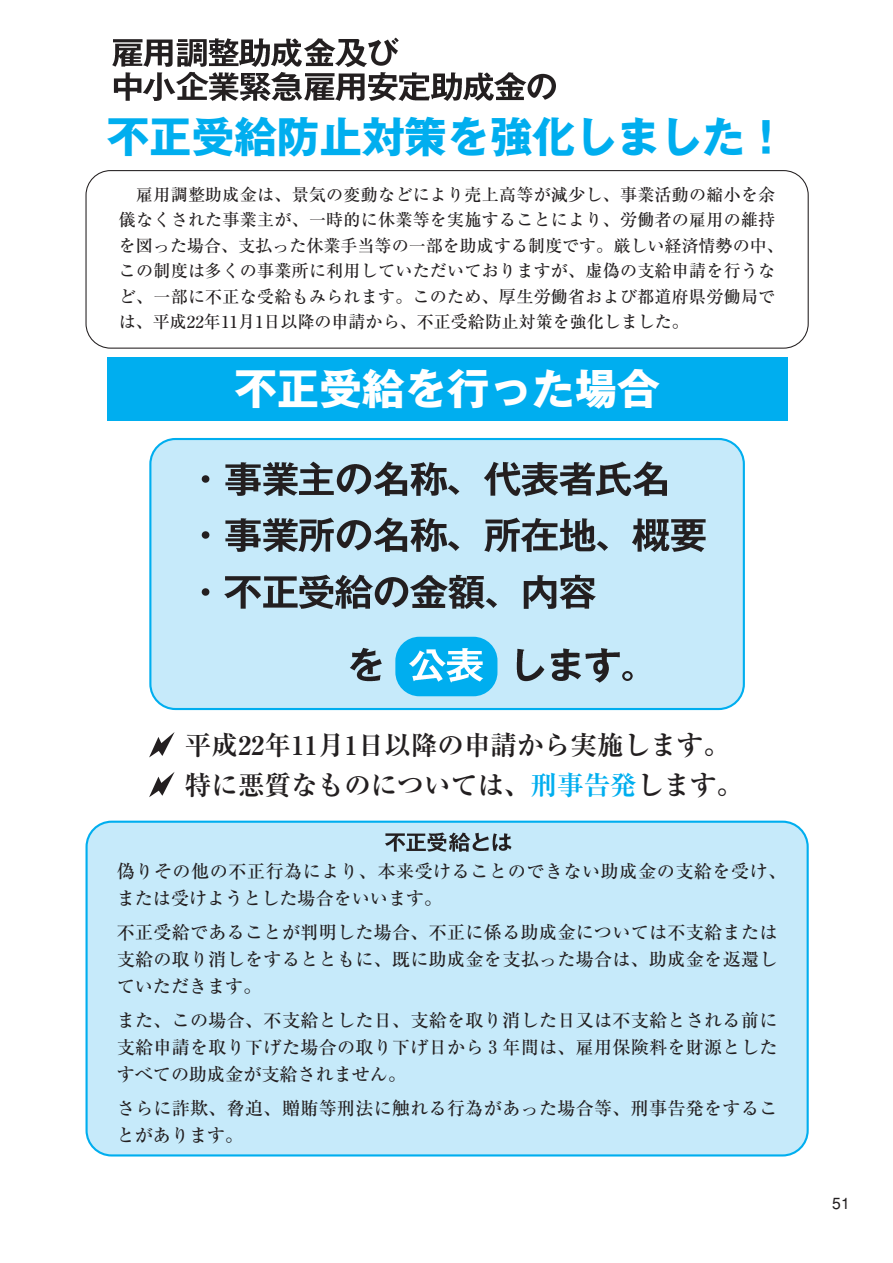
<style>
.page{position:relative;width:893px;height:1263px;background:#fff}
.page>*{position:absolute;margin:0;border:0;box-sizing:border-box;transform-origin:0 0}
.t1{font:700 42.6px "Gothic MB101";color:#00aeef}
.t2{font:700 42.6px "Gothic MB101";color:#fff}
.t3{font:700 26.55px/39.9px "Ryumin";color:#231f20}
.t4{font:500 18.15px/27.2px "Ryumin";letter-spacing:.015em;color:#231f20}
.t5{font:500 16.95px/25.5px "Ryumin";letter-spacing:.015em;color:#231f20}
.t6{font:15.75px "Helvetica";color:#231f20}
.s1{color:#00aeef}
</style>
<div class="page">
<img style="left:112px;top:39px;width:30px;height:62px">
<img style="left:142px;top:39px;width:65px;height:62px">
<img style="left:207px;top:38px;width:31px;height:63px">
<img style="left:238px;top:38px;width:32px;height:63px">
<img style="left:270px;top:38px;width:64px;height:63px">
<img style="left:334px;top:39px;width:32px;height:62px">
<img style="left:366px;top:37px;width:33px;height:64px">
<img style="left:398px;top:70px;width:32px;height:31px">
<img style="left:431px;top:72px;width:31px;height:29px">
<img style="left:463px;top:72px;width:31px;height:29px">
<img style="left:494px;top:72px;width:31px;height:29px">
<img style="left:525px;top:73px;width:31px;height:27px">
<div style="left:85px;top:170px;width:723px;height:179px;border:1px solid #231f20;border-radius:25px"></div>
<div style="left:87px;top:822px;width:720px;height:333px;background:#c6eafa;border-radius:25px"></div>
<div style="left:85px;top:821px;width:723px;height:336px;border:2px solid #00aeef;border-radius:25px"></div>
<div style="left:107px;top:357px;width:680px;height:64px;background:#00aeef"></div>
<div style="left:150px;top:439px;width:593px;height:270px;background:#c6eafa;border-radius:25px"></div>
<div style="left:149px;top:438px;width:596px;height:272px;border:2px solid #00aeef;border-radius:25px"></div>
<div style="left:395px;top:637px;width:102px;height:59px;background:#00aeef;border-radius:24px"></div>
<img style="left:201px;top:475px;width:9px;height:8px">
<img style="left:225px;top:462px;width:36px;height:34px">
<img style="left:263px;top:462px;width:34px;height:34px">
<img style="left:297px;top:461px;width:37px;height:34px">
<img style="left:336px;top:464px;width:36px;height:31px">
<img style="left:373px;top:461px;width:35px;height:35px">
<img style="left:410px;top:462px;width:36px;height:34px">
<img style="left:446px;top:468px;width:14px;height:27px">
<img style="left:484px;top:461px;width:36px;height:35px">
<img style="left:520px;top:462px;width:38px;height:35px">
<img style="left:558px;top:462px;width:36px;height:34px">
<img style="left:594px;top:461px;width:38px;height:35px">
<img style="left:632px;top:461px;width:35px;height:35px">
<img style="left:201px;top:531px;width:9px;height:8px">
<img style="left:225px;top:518px;width:36px;height:34px">
<img style="left:263px;top:518px;width:34px;height:34px">
<img style="left:297px;top:517px;width:37px;height:36px">
<img style="left:336px;top:520px;width:36px;height:31px">
<img style="left:373px;top:517px;width:35px;height:35px">
<img style="left:410px;top:518px;width:36px;height:34px">
<img style="left:446px;top:524px;width:14px;height:27px">
<img style="left:484px;top:517px;width:36px;height:36px">
<img style="left:520px;top:518px;width:38px;height:34px">
<img style="left:559px;top:518px;width:35px;height:34px">
<img style="left:594px;top:527px;width:14px;height:24px">
<img style="left:632px;top:518px;width:37px;height:34px">
<img style="left:669px;top:519px;width:37px;height:33px">
<img style="left:201px;top:588px;width:9px;height:8px">
<img style="left:224px;top:576px;width:37px;height:33px">
<img style="left:261px;top:576px;width:36px;height:32px">
<img style="left:297px;top:574px;width:37px;height:35px">
<img style="left:335px;top:574px;width:37px;height:35px">
<img style="left:372px;top:577px;width:37px;height:31px">
<img style="left:410px;top:575px;width:37px;height:33px">
<img style="left:447px;top:574px;width:36px;height:35px">
<img style="left:483px;top:576px;width:14px;height:32px">
<img style="left:523px;top:575px;width:34px;height:34px">
<img style="left:559px;top:574px;width:37px;height:35px">
<img style="left:350px;top:647px;width:32px;height:35px">
<img style="left:409px;top:649px;width:37px;height:33px">
<img style="left:446px;top:648px;width:38px;height:35px">
<img style="left:516px;top:648px;width:29px;height:34px">
<img style="left:551px;top:648px;width:30px;height:33px">
<img style="left:585px;top:648px;width:35px;height:35px">
<img style="left:622px;top:671px;width:11px;height:10px">
<svg style="left:149px;top:732px;width:26px;height:25px"></svg>
<svg style="left:149px;top:772px;width:26px;height:25px"></svg>
<img style="left:385px;top:833px;width:41px;height:19px">
<img style="left:427px;top:832px;width:62px;height:20px">
<img style="left:492px;top:833px;width:20px;height:18px">
<h1 class="t1" style="left:107px;top:121px;width:682px">不正受給防止対策を強化しました！</h1>
<p class="t5" style="left:119px;top:184px;width:666px;text-indent:17px">雇用調整助成金は、景気の変動などにより売上高等が減少し、事業活動の縮小を余儀なくされた事業主が、一時的に休業等を実施することにより、労働者の雇用の維持を図った場合、支払った休業手当等の一部を助成する制度です。厳しい経済情勢の中、この制度は多くの事業所に利用していただいておりますが、虚偽の支給申請を行うなど、一部に不正な受給もみられます。このため、厚生労働省および都道府県労働局では、平成22年11月1日以降の申請から、不正受給防止対策を強化しました。</p>
<h1 class="t2" style="left:234px;top:373px;width:427px">不正受給を行った場合</h1>
<h2 class="t3" style="left:185px;top:729px;width:560px">平成22年11月1日以降の申請から実施します。特に悪質なものについては、<span class="s1">刑事告発</span>します。</h2>
<p class="t4" style="left:117px;top:860px;width:671px">偽りその他の不正行為により、本来受けることのできない助成金の支給を受け、または受けようとした場合をいいます。</p>
<p class="t4" style="left:117px;top:921px;width:662px;text-align:justify">不正受給であることが判明した場合、不正に係る助成金については不支給または支給の取り消しをするとともに、既に助成金を支払った場合は、助成金を返還していただきます。</p>
<p class="t4" style="left:117px;top:1009px;width:662px;text-align:justify">また、この場合、不支給とした日、支給を取り消した日又は不支給とされる前に支給申請を取り下げた場合の取り下げ日から３年間は、雇用保険料を財源としたすべての助成金が支給されません。</p>
<p class="t4" style="left:117px;top:1097px;width:662px">さらに詐欺、脅迫、贈賄等刑法に触れる行為があった場合等、刑事告発をすることがあります。</p>
<p class="t6" style="left:832px;top:1198px;width:19px">51</p>
</div>
